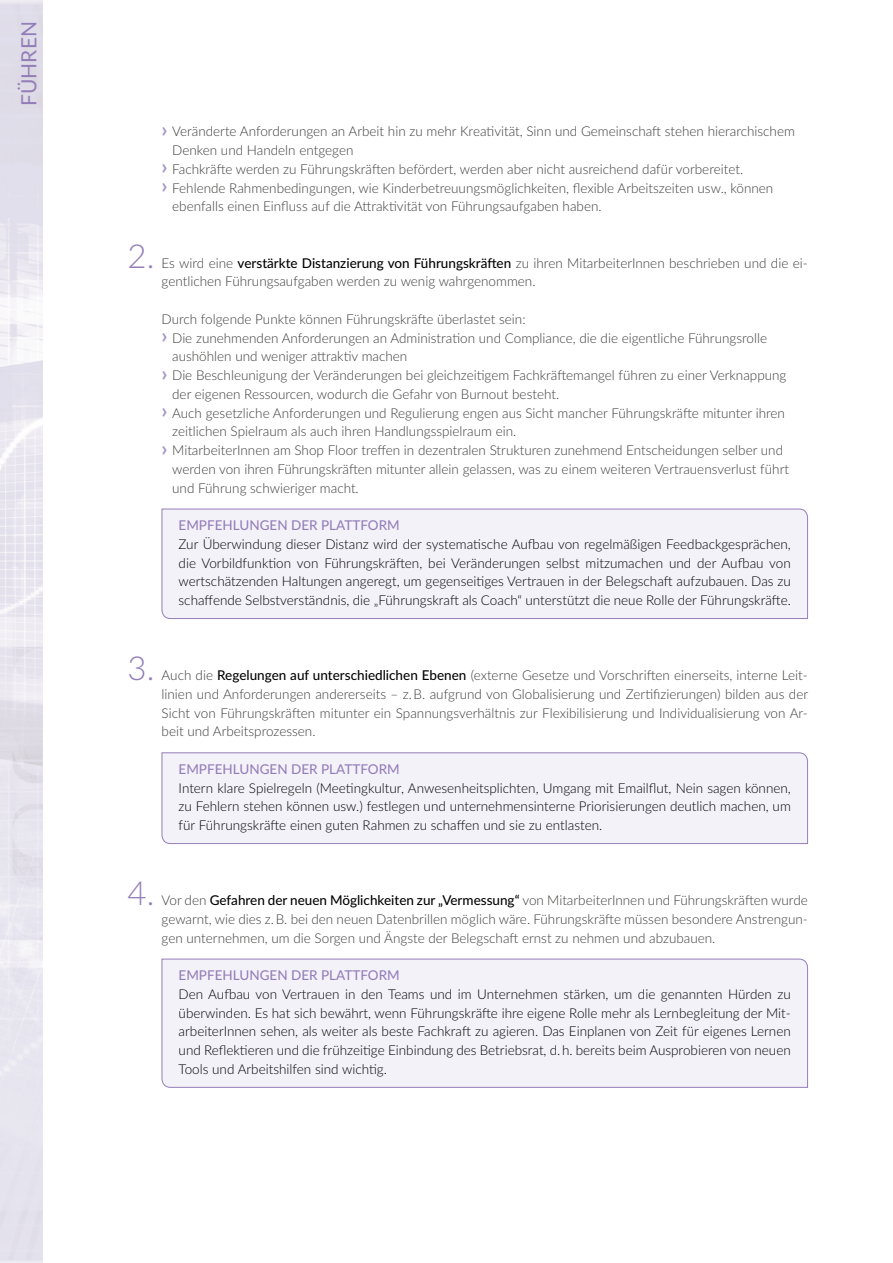
<style>
.page{position:relative;width:893px;height:1263px;background:#fff}
.page>*{position:absolute;margin:0;border:0;box-sizing:border-box;transform-origin:0 0}
.t1{font:300 33px "Lato";color:#947eb9}
.t2{font:21px "Lato";color:#947eb9}
.t3{font:300 13.5px/18.8px "Lato";color:#3c3c3b;text-align:justify}
.t4{font:300 13.5px/18.8px "Lato";color:#000;text-align:justify}
.t5{font:500 13.5px "Lato";color:#947eb9}
.s1{font-weight:700;font-size:21px;color:#a897c9}
.s2{font-weight:500;color:#000}
</style>
<div class="page">
<img style="left:0;top:0;width:43px;height:1263px">
<div style="left:161px;top:508px;width:647px;height:111px;background:#f4f2f9"></div>
<div style="left:161px;top:752px;width:647px;height:92px;background:#f4f2f9"></div>
<div style="left:161px;top:958px;width:647px;height:130px;background:#f4f2f9"></div>
<h2 class="t2" style="left:14px;top:106px;width:86px;rotate:-90deg">Füh ren</h2>
<p class="t3" style="left:162px;top:122px;width:635px"><span class="s1">›</span> Veränderte Anforderungen an Arbeit hin zu mehr Kreativität, Sinn und Gemeinschaft stehen hierarchischem</p>
<p class="t3" style="left:172px;top:140px;width:183px">Denken und Handeln entgegen</p>
<p class="t3" style="left:162px;top:159px;width:583px"><span class="s1">›</span> Fachkräfte werden zu Führungskräften befördert, werden aber nicht ausreichend dafür vorbereitet.</p>
<p class="t3" style="left:162px;top:178px;width:613px"><span class="s1">›</span> Fehlende Rahmenbedingungen, wie Kinderbetreuungsmöglichkeiten, flexible Arbeitszeiten usw., können</p>
<p class="t3" style="left:172px;top:197px;width:431px">ebenfalls einen Einfluss auf die Attraktivität von Führungsaufgaben haben.</p>
<h1 class="t1" style="left:128px;top:233px;width:28px">2.</h1>
<p class="t3" style="left:162px;top:253px;width:648px">Es wird eine <span class="s2">verstärkte Distanzierung von Führungskräften</span> zu ihren MitarbeiterInnen beschrieben und die ei&shy;gentlichen Führungsaufgaben werden zu wenig wahrgenommen.</p>
<p class="t3" style="left:162px;top:309px;width:365px">Durch folgende Punkte können Führungskräfte überlastet sein:</p>
<p class="t3" style="left:162px;top:328px;width:607px"><span class="s1">›</span> Die zunehmenden Anforderungen an Administration und Compliance, die die eigentliche Führungsrolle</p>
<p class="t3" style="left:172px;top:347px;width:237px">aushöhlen und weniger attraktiv machen</p>
<p class="t3" style="left:162px;top:365px;width:626px"><span class="s1">›</span> Die Beschleunigung der Veränderungen bei gleichzeitigem Fachkräftemangel führen zu einer Verknappung</p>
<p class="t3" style="left:172px;top:384px;width:388px">der eigenen Ressourcen, wodurch die Gefahr von Burnout besteht.</p>
<p class="t3" style="left:162px;top:403px;width:625px"><span class="s1">›</span> Auch gesetzliche Anforderungen und Regulierung engen aus Sicht mancher Führungskräfte mitunter ihren</p>
<p class="t3" style="left:172px;top:422px;width:346px">zeitlichen Spielraum als auch ihren Handlungsspielraum ein.</p>
<p class="t3" style="left:162px;top:440px;width:623px"><span class="s1">›</span> MitarbeiterInnen am Shop Floor treffen in dezentralen Strukturen zunehmend Entscheidungen selber und</p>
<p class="t3" style="left:172px;top:459px;width:618px">werden von ihren Führungskräften mitunter allein gelassen, was zu einem weiteren Vertrauensverlust führt</p>
<p class="t3" style="left:172px;top:478px;width:188px">und Führung schwieriger macht.</p>
<p class="t5" style="left:179px;top:515px;width:18px">Empfeh</p>
<p class="t5" style="left:233px;top:515px;width:166px">lungen der Plattform</p>
<p class="t4" style="left:179px;top:534px;width:614px">Zur Überwindung dieser Distanz wird der systematische Aufbau von regelmäßigen Feedbackgesprächen, die Vorbildfunktion von Führungskräften, bei Veränderungen selbst mitzumachen und der Aufbau von wertschätzenden Haltungen angeregt, um gegenseitiges Vertrauen in der Belegschaft aufzubauen. Das zu schaffende Selbstverständnis, die „Führungskraft als Coach“ unterstützt die neue Rolle der Führungskräfte.</p>
<h1 class="t1" style="left:128px;top:645px;width:28px">3.</h1>
<p class="t3" style="left:162px;top:665px;width:648px">Auch die <span class="s2">Regelungen auf unterschiedlichen Ebenen</span> (externe Gesetze und Vorschriften einerseits, interne Leit&shy;linien und Anforderungen andererseits – z. B. aufgrund von Globalisierung und Zertifizierungen) bilden aus der Sicht von Führungskräften mitunter ein Spannungsverhältnis zur Flexibilisierung und Individualisierung von Ar&shy;beit und Arbeitsprozessen.</p>
<p class="t5" style="left:179px;top:759px;width:18px">Empfeh</p>
<p class="t5" style="left:233px;top:759px;width:166px">lungen der Plattform</p>
<p class="t4" style="left:179px;top:778px;width:614px">Intern klare Spielregeln (Meetingkultur, Anwesenheitsplichten, Umgang mit Emailflut, Nein sagen können, zu Fehlern stehen können usw.) festlegen und unternehmensinterne Priorisierungen deutlich machen, um für Führungskräfte einen guten Rahmen zu schaffen und sie zu entlasten.</p>
<h1 class="t1" style="left:128px;top:870px;width:28px">4.</h1>
<p class="t3" style="left:162px;top:890px;width:648px">Vor den <span class="s2">Gefahren der neuen Möglichkeiten zur „Vermessung“</span> von MitarbeiterInnen und Führungskräften wurde gewarnt, wie dies z. B. bei den neuen Datenbrillen möglich wäre. Führungskräfte müssen besondere Anstrengun&shy;gen unternehmen, um die Sorgen und Ängste der Belegschaft ernst zu nehmen und abzubauen.</p>
<p class="t5" style="left:179px;top:965px;width:18px">Empfeh</p>
<p class="t5" style="left:233px;top:965px;width:166px">lungen der Plattform</p>
<p class="t4" style="left:179px;top:984px;width:614px">Den Aufbau von Vertrauen in den Teams und im Unternehmen stärken, um die genannten Hürden zu überwinden. Es hat sich bewährt, wenn Führungskräfte ihre eigene Rolle mehr als Lernbegleitung der Mit&shy;arbeiterInnen sehen, als weiter als beste Fachkraft zu agieren. Das Einplanen von Zeit für eigenes Lernen und Reflektieren und die frühzeitige Einbindung des Betriebsrat, d. h. bereits beim Ausprobieren von neuen Tools und Arbeitshilfen sind wichtig.</p>
</div>
